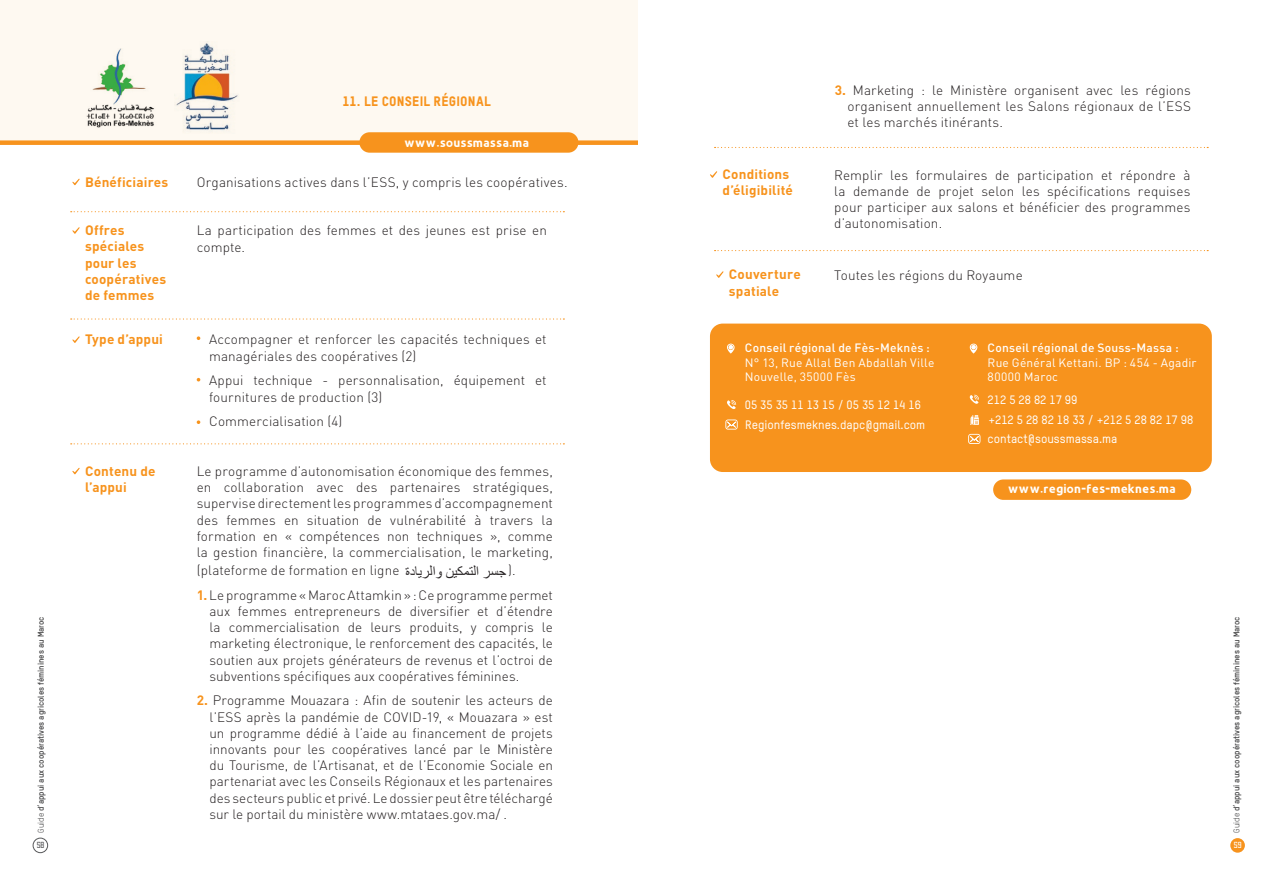
<style>
.page{position:relative;width:1276px;height:893px;background:#fff}
.page>*{position:absolute;margin:0;border:0;box-sizing:border-box;transform-origin:0 0}
.t1{font:700 15px "Ara Aqeeq";color:#fff}
.t2{font:15px "Times New Roman";color:#231f20}
.t3{font:300 13.5px/16.2px "DIN Pro";letter-spacing:.01em;color:#231f20;text-align:justify}
.t4{font:700 13.5px/16.2px "DIN Pro";letter-spacing:.015em;color:#f7931d}
.t5{font:13.5px "Oxfam TSTARPRO Headline";letter-spacing:.02em;color:#f7931d}
.t6{font:500 12px "Oxfam TSTARPRO";color:#fff}
.t7{font:12px/14.4px "DIN Pro";letter-spacing:.02em;color:#fff}
.t8{font:500 12px "DIN Pro";letter-spacing:.015em;color:#fff}
.t9{font:300 condensed 8.85px "Apex Mk 2";color:#57585a}
.t10{font:300 condensed 8.85px "Apex Mk 2";color:#fff}
.t11{font:700 8.25px "Oxfam TSTARPRO";color:#3e3e3f}
.s1{font-weight:700;color:#f7931d}
.s2{font-weight:400}
</style>
<div class="page">
<div style="left:1230px;top:838px;width:15px;height:15px;background:#f7931d;border-radius:50%"></div>
<div style="left:33px;top:838px;width:15px;height:15px;border:1px solid #57585a;border-radius:50%"></div>
<div style="left:0;top:0;width:638px;height:140px;background:#fef9f1"></div>
<div style="left:0;top:140px;width:638px;height:5px;background:#f7931d"></div>
<svg style="left:71px;top:211px;width:493px;height:1px"></svg>
<svg style="left:72px;top:179px;width:8px;height:6px"></svg>
<svg style="left:72px;top:227px;width:8px;height:7px"></svg>
<div style="left:359px;top:132px;width:219px;height:21px;background:#f7931d;border-radius:10px"></div>
<svg style="left:71px;top:318px;width:493px;height:2px"></svg>
<svg style="left:72px;top:336px;width:8px;height:7px"></svg>
<svg style="left:71px;top:443px;width:493px;height:1px"></svg>
<svg style="left:72px;top:468px;width:8px;height:6px"></svg>
<svg style="left:197px;top:336px;width:3px;height:4px"></svg>
<svg style="left:197px;top:420px;width:3px;height:4px"></svg>
<img style="left:86px;top:48px;width:68px;height:80px">
<img style="left:176px;top:43px;width:62px;height:88px">
<div style="left:710px;top:324px;width:501px;height:148px;background:#f7931d;border-radius:13px"></div>
<svg style="left:727px;top:400px;width:9px;height:9px"></svg>
<svg style="left:969px;top:395px;width:10px;height:9px"></svg>
<svg style="left:727px;top:344px;width:7px;height:9px"></svg>
<svg style="left:969px;top:344px;width:8px;height:9px"></svg>
<svg style="left:714px;top:250px;width:494px;height:1px"></svg>
<svg style="left:714px;top:147px;width:494px;height:1px"></svg>
<svg style="left:710px;top:171px;width:7px;height:7px"></svg>
<svg style="left:716px;top:271px;width:7px;height:7px"></svg>
<svg style="left:725px;top:419px;width:13px;height:11px"></svg>
<svg style="left:968px;top:434px;width:12px;height:10px"></svg>
<svg style="left:970px;top:415px;width:9px;height:10px"></svg>
<div style="left:993px;top:479px;width:198px;height:21px;background:#f7931d;border-radius:10px"></div>
<p class="t4" style="left:85px;top:172px;width:85px">Bénéficiaires</p>
<p class="t4" style="left:85px;top:221px;width:83px">Offres spéciales pour les coopératives de femmes</p>
<p class="t4" style="left:85px;top:330px;width:79px">Type d’appui</p>
<p class="t5" style="left:342px;top:93px;width:150px">11. LE CONSEIL RÉGIONAL</p>
<p class="t1" style="left:404px;top:135px;width:126px">www.soussmassa.ma</p>
<p class="t3" style="left:197px;top:173px;width:372px">Organisations actives dans l’ESS, y compris les coopératives.</p>
<p class="t3" style="left:197px;top:221px;width:352px">La participation des femmes et des jeunes est prise en compte.</p>
<p class="t3" style="left:209px;top:330px;width:339px">Accompagner et renforcer les capacités techniques et managériales des coopératives (2)</p>
<p class="t3" style="left:209px;top:371px;width:339px">Appui technique - personnalisation, équipement et fournitures de production (3)</p>
<p class="t3" style="left:209px;top:412px;width:135px">Commercialisation (4)</p>
<p class="t4" style="left:722px;top:165px;width:72px">Conditions d’éligibilité</p>
<p class="t4" style="left:729px;top:265px;width:73px">Couverture spatiale</p>
<p class="t3" style="left:847px;top:81px;width:345px;text-indent:-13px"><span class="s1">3.</span> Marketing : le Ministère organisent avec les régions organisent annuellement les Salons régionaux de l’ESS et les marchés itinérants.</p>
<p class="t3" style="left:834px;top:165px;width:358px">Remplir les formulaires de participation et répondre à la demande de projet selon les spécifications requises pour participer aux salons et bénéficier des programmes d’autonomisation.</p>
<p class="t3" style="left:834px;top:265px;width:190px">Toutes les régions du Royaume</p>
<p class="t8" style="left:745px;top:338px;width:187px">Conseil régional de Fès-Meknès :</p>
<p class="t7" style="left:745px;top:354px;width:191px">N° 13, Rue Allal Ben Abdallah Ville<br>Nouvelle, 35000 Fès</p>
<p class="t8" style="left:987px;top:338px;width:192px">Conseil régional de Souss-Massa :</p>
<p class="t7" style="left:987px;top:354px;width:210px">Rue Général Kettani. BP : 454 - Agadir<br>80000 Maroc</p>
<p class="t6" style="left:745px;top:397px;width:178px">05 35 35 11 13 15 / 05 35 12 14 16</p>
<p class="t6" style="left:987px;top:392px;width:91px">212 5 28 82 17 99</p>
<p class="t6" style="left:745px;top:417px;width:182px">Regionfesmeknes.dapc@gmail.com</p>
<p class="t6" style="left:988px;top:413px;width:206px">+212 5 28 82 18 33 / +212 5 28 82 17 98</p>
<p class="t6" style="left:987px;top:432px;width:131px">contact@soussmassa.ma</p>
<p class="t3" style="left:197px;top:462px;width:358px">Le programme d’autonomisation économique des femmes, en collaboration avec des partenaires stratégiques, supervise directement les programmes d’accompagnement des femmes en situation de vulnérabilité à travers la formation en « compétences non techniques », comme la gestion financière, la commercialisation, le marketing,</p>
<p class="t3" style="left:197px;top:561px;width:204px">(plateforme de formation en ligne</p>
<p class="t3" style="left:508px;top:561px;width:9px">).</p>
<p class="t3" style="left:209px;top:586px;width:345px;text-indent:-13px"><span class="s1">1.</span> Le programme « Maroc Attamkin » : Ce programme permet aux femmes entrepreneurs de diversifier et d’étendre la commercialisation de leurs produits, y compris le marketing électronique, le renforcement des capacités, le soutien aux projets générateurs de revenus et l’octroi de subventions spécifiques aux coopératives féminines.</p>
<p class="t3" style="left:209px;top:691px;width:345px;text-indent:-13px"><span class="s1">2.</span> Programme Mouazara : Afin de soutenir les acteurs de l’ESS après la pandémie de COVID-19, « Mouazara » est un programme dédié à l’aide au financement de projets innovants pour les coopératives lancé par le Ministère du Tourisme, de l’Artisanat, et de l’Economie Sociale en partenariat avec les Conseils Régionaux et les partenaires des secteurs public et privé. Le dossier peut être téléchargé sur le portail du ministère www.mtataes.gov.ma/ .</p>
<p class="t4" style="left:85px;top:461px;width:72px">Contenu de l’appui</p>
<p class="t1" style="left:1007px;top:480px;width:169px">www.region-fes-meknes.ma</p>
<p class="t2" style="left:405px;top:562px;width:102px">جسرا لتمكينوا لريادة</p>
<p class="t11" style="left:36px;top:833px;width:218px;rotate:-90deg"><span class="s2">Guide</span> d’appui aux coopératives agricoles féminines au Maroc</p>
<p class="t11" style="left:1231px;top:833px;width:218px;rotate:-90deg"><span class="s2">Guide</span> d’appui aux coopératives agricoles féminines au Maroc</p>
<p class="t9" style="left:37px;top:841px;width:9px">58</p>
<p class="t10" style="left:1234px;top:841px;width:9px">59</p>
</div>
